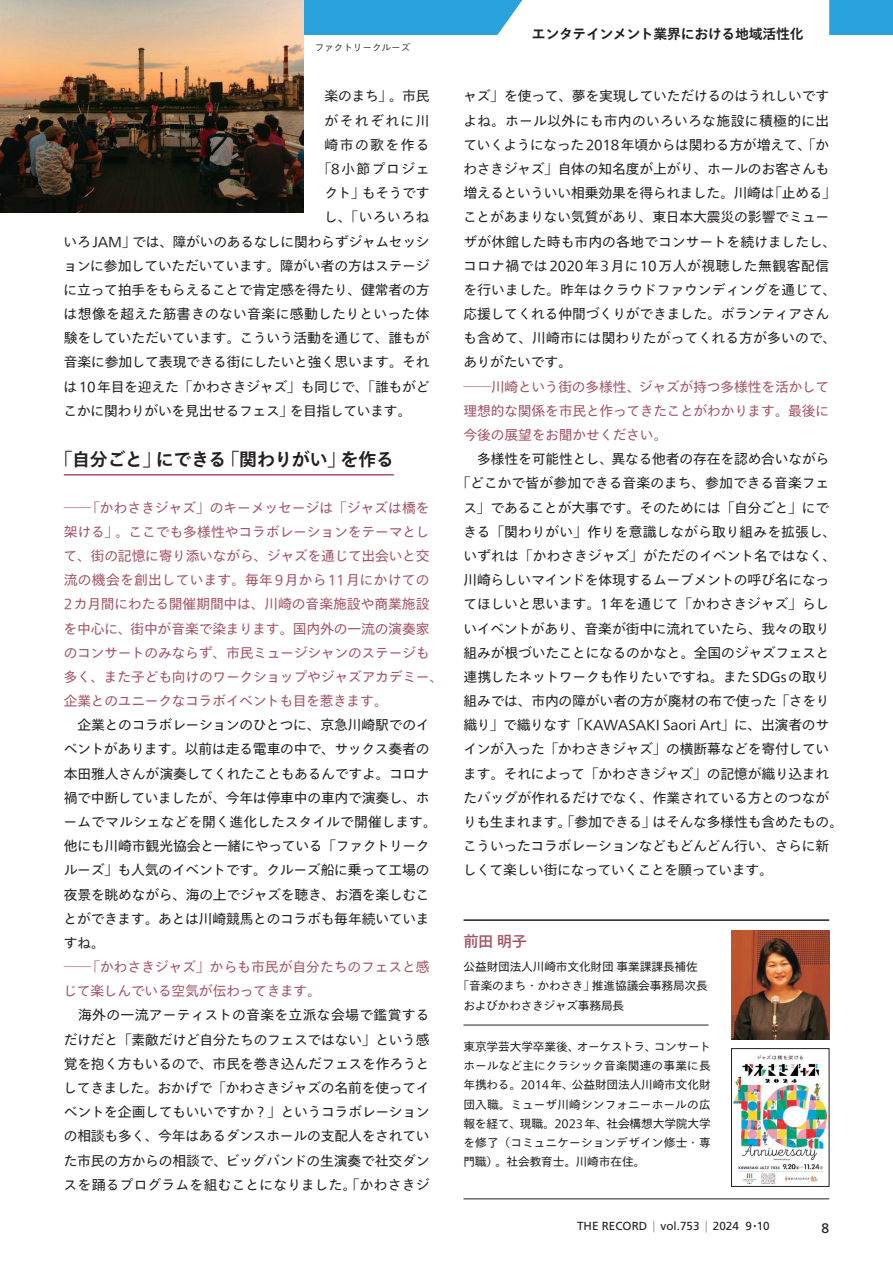
<style>
.page{position:relative;width:893px;height:1263px;background:#fff}
.page>*{position:absolute;margin:0;border:0;box-sizing:border-box;transform-origin:0 0}
.t1{font:700 18px "Tazugane Gothic Std N";letter-spacing:-.02em;color:#231f20}
.t2{font:500 15.3px "Tazugane Gothic Std N";color:#a55465}
.t3{font:13.8px/24.2px "Tazugane Gothic Std N";letter-spacing:-.015em;color:#231f20}
.t4{font:13.8px/24.2px "Tazugane Gothic Std N";letter-spacing:-.015em;color:#a55465}
.t5{font:13.8px "Tazugane Gothic Std N";letter-spacing:.005em;color:#231f20}
.t6{font:13.8px "Tazugane Gothic Std N";letter-spacing:.025em;color:#231f20}
.t7{font:700 13.8px "Tazugane Gothic Std N";letter-spacing:-.02em;color:#231f20}
.t8{font:13.8px "Tazugane Gothic Std N";letter-spacing:.1em;color:#231f20}
.t9{font:13.8px "Tazugane Gothic Std N";letter-spacing:.075em;color:#231f20}
.t10{font:13.8px "Frutiger LT Std";color:#231f20}
.t11{font:11.7px/19.2px "Tazugane Gothic Std N";letter-spacing:-.01em;color:#231f20;text-align:justify}
.t12{font:11.7px "Frutiger LT Std";color:#231f20}
.t13{font:300 9.6px "Tazugane Gothic Std N";color:#231f20}
.s1{font-family:"Koz Min Pr 6 N"}
</style>
<div class="page">
<div style="left:0;top:0;width:893px;height:34px;background:#2aa2db"></div>
<div style="left:489px;top:0;width:340px;height:35px;background:#fff"></div>
<hr style="left:64px;top:474px;width:330px;height:1px;background:#a55465">
<img style="left:0;top:0;width:303px;height:213px">
<img style="left:731px;top:930px;width:98px;height:110px">
<img style="left:733px;top:1055px;width:94px;height:129px">
<div style="left:731px;top:1048px;width:98px;height:138px;border:1px solid #231f20"></div>
<hr style="left:463px;top:919px;width:366px;height:2px;background:#231f20">
<hr style="left:463px;top:1198px;width:366px;height:1px;background:#231f20">
<hr style="left:463px;top:1025px;width:245px;height:1px;background:#231f20">
<p class="t13" style="left:315px;top:41px;width:97px">ファクトリークルーズ</p>
<p class="t3" style="left:325px;top:85px;width:106px">楽のまち」。市民</p>
<p class="t8" style="left:324px;top:111px;width:107px">がそれぞれに川</p>
<p class="t8" style="left:325px;top:135px;width:107px">崎市の歌を作る</p>
<p class="t9" style="left:318px;top:159px;width:114px">「8小節プロジェ</p>
<p class="t3" style="left:324px;top:182px;width:107px">クト」もそうです</p>
<p class="t3" style="left:324px;top:206px;width:107px">し、「いろいろね</p>
<p class="t3" style="left:64px;top:230px;width:367px">いろJAM」では、障がいのあるなしに関わらずジャムセッシ</p>
<p class="t3" style="left:63px;top:254px;width:367px">ョンに参加していただいています。障がい者の方はステージ</p>
<p class="t3" style="left:64px;top:278px;width:367px">に立って拍手をもらえることで肯定感を得たり、健常者の方</p>
<p class="t6" style="left:64px;top:304px;width:367px">は想像を超えた筋書きのない音楽に感動したりといった体</p>
<p class="t3" style="left:64px;top:327px;width:367px">験をしていただいています。こういう活動を通じて、誰もが</p>
<p class="t3" style="left:64px;top:351px;width:367px">音楽に参加して表現できる街にしたいと強く思います。それ</p>
<p class="t3" style="left:64px;top:375px;width:367px">は10年目を迎えた「かわさきジャズ」も同じで、「誰もがど</p>
<p class="t3" style="left:64px;top:399px;width:349px">こかに関わりがいを見出せるフェス」を目指しています。</p>
<h1 class="t1" style="left:55px;top:446px;width:341px">「自分ごと」にできる「関わりがい」を作る</h1>
<p class="t4" style="left:64px;top:496px;width:381px">――「かわさきジャズ」のキーメッセージは「ジャズは橋を架ける」。ここでも多様性やコラボレーションをテーマとして、街の記憶に寄り添いながら、ジャズを通じて出会いと交流の機会を創出しています。毎年9月から11月にかけての<br>2カ月間にわたる開催期間中は、川崎の音楽施設や商業施設を中心に、街中が音楽で染まります。国内外の一流の演奏家のコンサートのみならず、市民ミュージシャンのステージも多く、また子ども向けのワークショップやジャズアカデミー、企業とのユニークなコラボイベントも目を惹きます。</p>
<p class="t3" style="left:64px;top:714px;width:375px">　企業とのコラボレーションのひとつに、京急川崎駅でのイベントがあります。以前は走る電車の中で、サックス奏者の本田雅人さんが演奏してくれたこともあるんですよ。コロナ禍で中断していましたが、今年は停車中の車内で演奏し、ホームでマルシェなどを開く進化したスタイルで開催します。他にも川崎市観光協会と一緒にやっている「ファクトリークルーズ」も人気のイベントです。クルーズ船に乗って工場の夜景を眺めながら、海の上でジャズを聴き、お酒を楽しむことができます。あとは川崎競馬とのコラボも毎年続いていますね。</p>
<p class="t4" style="left:63px;top:956px;width:368px">――「かわさきジャズ」からも市民が自分たちのフェスと感じて楽しんでいる空気が伝わってきます。</p>
<p class="t3" style="left:63px;top:1004px;width:368px;text-align:justify">　海外の一流アーティストの音楽を立派な会場で鑑賞するだけだと「素敵だけど自分たちのフェスではない」という感覚を抱く方もいるので、市民を巻き込んだフェスを作ろうとしてきました。おかげで「かわさきジャズの名前を使ってイベントを企画してもいいですか？」というコラボレーションの相談も多く、今年はあるダンスホールの支配人をされていた市民の方からの相談で、ビッグバンドの生演奏で社交ダンスを踊るプログラムを組むことになりました。「かわさきジ</p>
<p class="t7" style="left:532px;top:24px;width:273px">エンタテインメント業界における地域活性化</p>
<p class="t3" style="left:463px;top:85px;width:375px">ャズ」を使って、夢を実現していただけるのはうれしいですよね。ホール以外にも市内のいろいろな施設に積極的に出ていくようになった2018年頃からは関わる方が増えて、「かわさきジャズ」自体の知名度が上がり、ホールのお客さんも増えるといういい相乗効果を得られました。川崎は「止める」ことがあまりない気質があり、東日本大震災の影響でミューザが休館した時も市内の各地でコンサートを続けましたし、コロナ禍では2020年3月に10万人が視聴した無観客配信を行いました。昨年はクラウドファウンディングを通じて、応援してくれる仲間づくりができました。ボランティアさんも含めて、川崎市には関わりたがってくれる方が多いので、ありがたいです。</p>
<p class="t4" style="left:463px;top:375px;width:367px;text-align:justify">――川崎という街の多様性、ジャズが持つ多様性を活かして理想的な関係を市民と作ってきたことがわかります。最後に今後の展望をお聞かせください。</p>
<p class="t3" style="left:463px;top:448px;width:367px">　多様性を可能性とし、異なる他者の存在を認め合いながら</p>
<p class="t3" style="left:456px;top:472px;width:374px">「どこかで皆が参加できる音楽のまち、参加できる音楽フェ</p>
<p class="t3" style="left:463px;top:496px;width:367px">ス」であることが大事です。そのためには「自分ごと」にで</p>
<p class="t5" style="left:463px;top:522px;width:375px">きる「関わりがい」作りを意識しながら取り組みを拡張し、</p>
<p class="t3" style="left:463px;top:544px;width:375px">いずれは「かわさきジャズ」がただのイベント名ではなく、</p>
<p class="t3" style="left:463px;top:569px;width:367px">川崎らしいマインドを体現するムーブメントの呼び名になっ</p>
<p class="t3" style="left:463px;top:593px;width:368px">てほしいと思います。1年を通じて「かわさきジャズ」らし</p>
<p class="t3" style="left:463px;top:617px;width:368px">いイベントがあり、音楽が街中に流れていたら、我々の取り</p>
<p class="t3" style="left:463px;top:641px;width:368px">組みが根づいたことになるのかなと。全国のジャズフェスと</p>
<p class="t3" style="left:463px;top:665px;width:368px">連携したネットワークも作りたいですね。またSDGsの取り</p>
<p class="t3" style="left:463px;top:690px;width:368px">組みでは、市内の障がい者の方が廃材の布で使った「さをり</p>
<p class="t3" style="left:463px;top:714px;width:367px">織り」で織りなす「KAWASAKI Saori Art」に、出演者のサ</p>
<p class="t3" style="left:463px;top:738px;width:367px">インが入った「かわさきジャズ」の横断幕などを寄付してい</p>
<p class="t3" style="left:463px;top:762px;width:367px">ます。それによって「かわさきジャズ」の記憶が織り込まれ</p>
<p class="t3" style="left:463px;top:786px;width:367px">たバッグが作れるだけでなく、作業されている方とのつなが</p>
<p class="t3" style="left:463px;top:810px;width:381px">りも生まれます。「参加できる」はそんな多様性も含めたもの。</p>
<p class="t3" style="left:463px;top:835px;width:367px">こういったコラボレーションなどもどんどん行い、さらに新</p>
<p class="t3" style="left:463px;top:859px;width:311px">しくて楽しい街になっていくことを願っています。</p>
<p class="t2" style="left:463px;top:930px;width:65px">前田 明子</p>
<p class="t11" style="left:463px;top:958px;width:236px">公益財団法人川崎市文化財団 事業課課長補佐</p>
<p class="t11" style="left:457px;top:977px;width:252px">「音楽のまち・かわさき」推進協議会事務局次長</p>
<p class="t11" style="left:463px;top:996px;width:162px">およびかわさきジャズ事務局長</p>
<p class="t11" style="left:463px;top:1038px;width:249px">東京学芸大学卒業後、オーケストラ、コンサートホールなど主にクラシック音楽関連の事業に長年携わる。2014年、公益財団法人川崎市文化財団入職。ミューザ川崎シンフォニーホールの広報を経て、現職。2023年、社会構想大学院大学を修了（コミュニケーションデザイン修士・専門職）。社会教育士。川崎市在住。</p>
<p class="t12" style="left:577px;top:1219px;width:194px">THE RECORD<span class="s1">｜</span>vol.753<span class="s1">｜</span>2024 9 <sup>•</sup>10</p>
<p class="t10" style="left:821px;top:1220px;width:9px">8</p>
</div>
